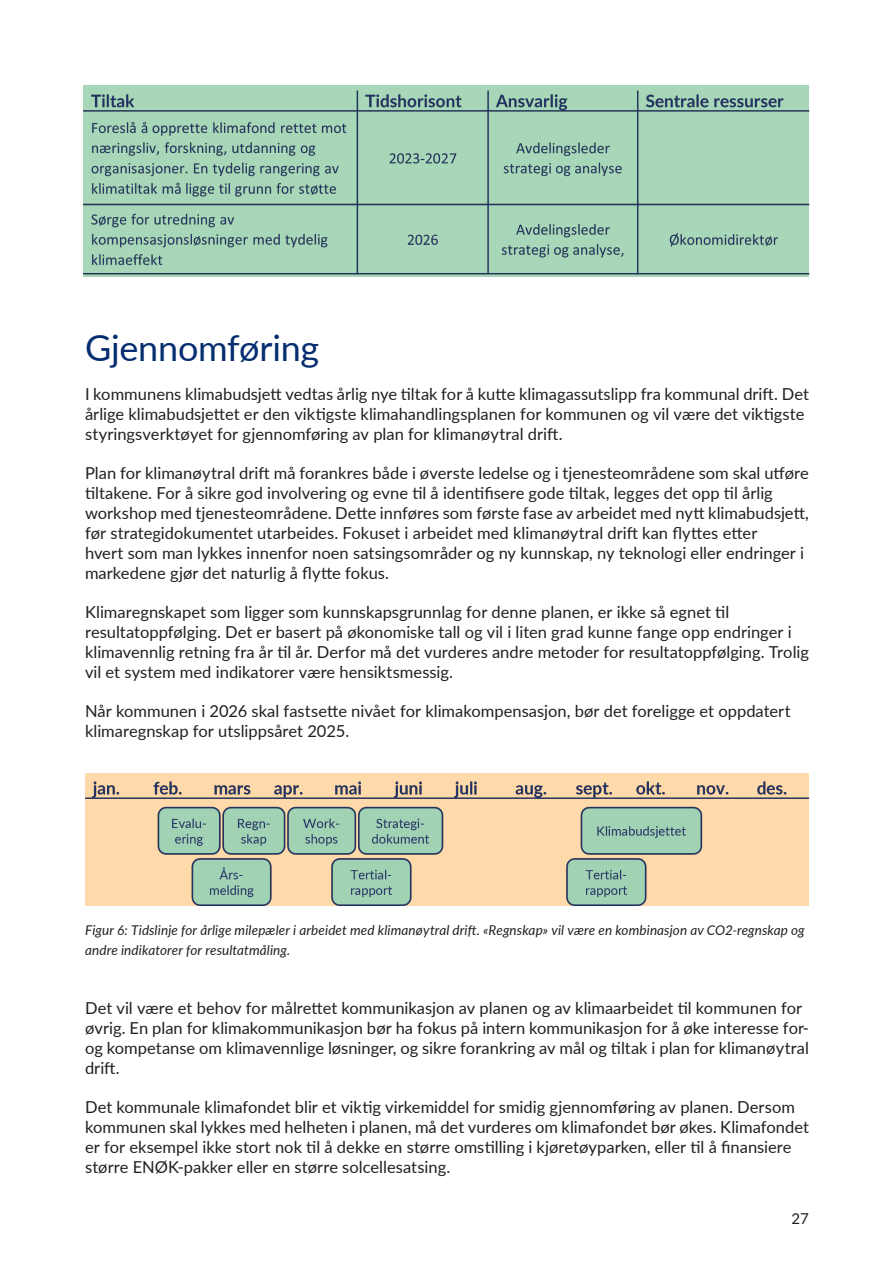
<style>
.page{position:relative;width:893px;height:1263px;background:#fff}
.page>*{position:absolute;margin:0;border:0;box-sizing:border-box;transform-origin:0 0}
.t1{font:36px "Lato";letter-spacing:-.005em;color:#052d6f}
.t2{font:16.5px/19.8px "Lato";color:#231f20}
.t3{font:15px "Lato";color:#231f20}
.t4{font:italic 13.5px/19.8px "Lato";letter-spacing:.01em;color:#231f20}
</style>
<div class="page">
<img style="left:84px;top:85px;width:725px;height:191px">
<img style="left:85px;top:773px;width:724px;height:133px">
<h1 class="t1" style="left:85px;top:322px;width:236px">Gjennomføring</h1>
<p class="t2" style="left:85px;top:384px;width:725px">I kommunens klimabudsjett vedtas årlig nye tiltak for å kutte klimagassutslipp fra kommunal drift. Det årlige klimabudsjettet er den viktigste klimahandlingsplanen for kommunen og vil være det viktigste styringsverktøyet for gjennomføring av plan for klimanøytral drift.</p>
<p class="t2" style="left:85px;top:463px;width:725px">Plan for klimanøytral drift må forankres både i øverste ledelse og i tjenesteområdene som skal utføre tiltakene. For å sikre god involvering og evne til å identifisere gode tiltak, legges det opp til årlig workshop med tjenesteområdene. Dette innføres som første fase av arbeidet med nytt klimabudsjett, før strategidokumentet utarbeides. Fokuset i arbeidet med klimanøytral drift kan flyttes etter<br>hvert som man lykkes innenfor noen satsingsområder og ny kunnskap, ny teknologi eller endringer i markedene gjør det naturlig å flytte fokus.</p>
<p class="t2" style="left:85px;top:601px;width:725px">Klimaregnskapet som ligger som kunnskapsgrunnlag for denne planen, er ikke så egnet til resultatoppfølging. Det er basert på økonomiske tall og vil i liten grad kunne fange opp endringer i klimavennlig retning fra år til år. Derfor må det vurderes andre metoder for resultatoppfølging. Trolig vil et system med indikatorer være hensiktsmessig.</p>
<p class="t2" style="left:85px;top:700px;width:707px">Når kommunen i 2026 skal fastsette nivået for klimakompensasjon, bør det foreligge et oppdatert klimaregnskap for utslippsåret 2025.</p>
<p class="t4" style="left:85px;top:919px;width:721px">Figur 6: Tidslinje for årlige milepæler i arbeidet med klimanøytral drift. «Regnskap» vil være en kombinasjon av CO2-regnskap og andre indikatorer for resultatmåling.</p>
<p class="t2" style="left:85px;top:997px;width:725px">Det vil være et behov for målrettet kommunikasjon av planen og av klimaarbeidet til kommunen for øvrig. En plan for klimakommunikasjon bør ha fokus på intern kommunikasjon for å øke interesse for&shy;og kompetanse om klimavennlige løsninger, og sikre forankring av mål og tiltak i plan for klimanøytral drift.</p>
<p class="t2" style="left:85px;top:1096px;width:725px">Det kommunale klimafondet blir et viktig virkemiddel for smidig gjennomføring av planen. Dersom kommunen skal lykkes med helheten i planen, må det vurderes om klimafondet bør økes. Klimafondet er for eksempel ikke stort nok til å dekke en større omstilling i kjøretøyparken, eller til å finansiere større ENØK-pakker eller en større solcellesatsing.</p>
<p class="t3" style="left:792px;top:1208px;width:19px">27</p>
</div>
